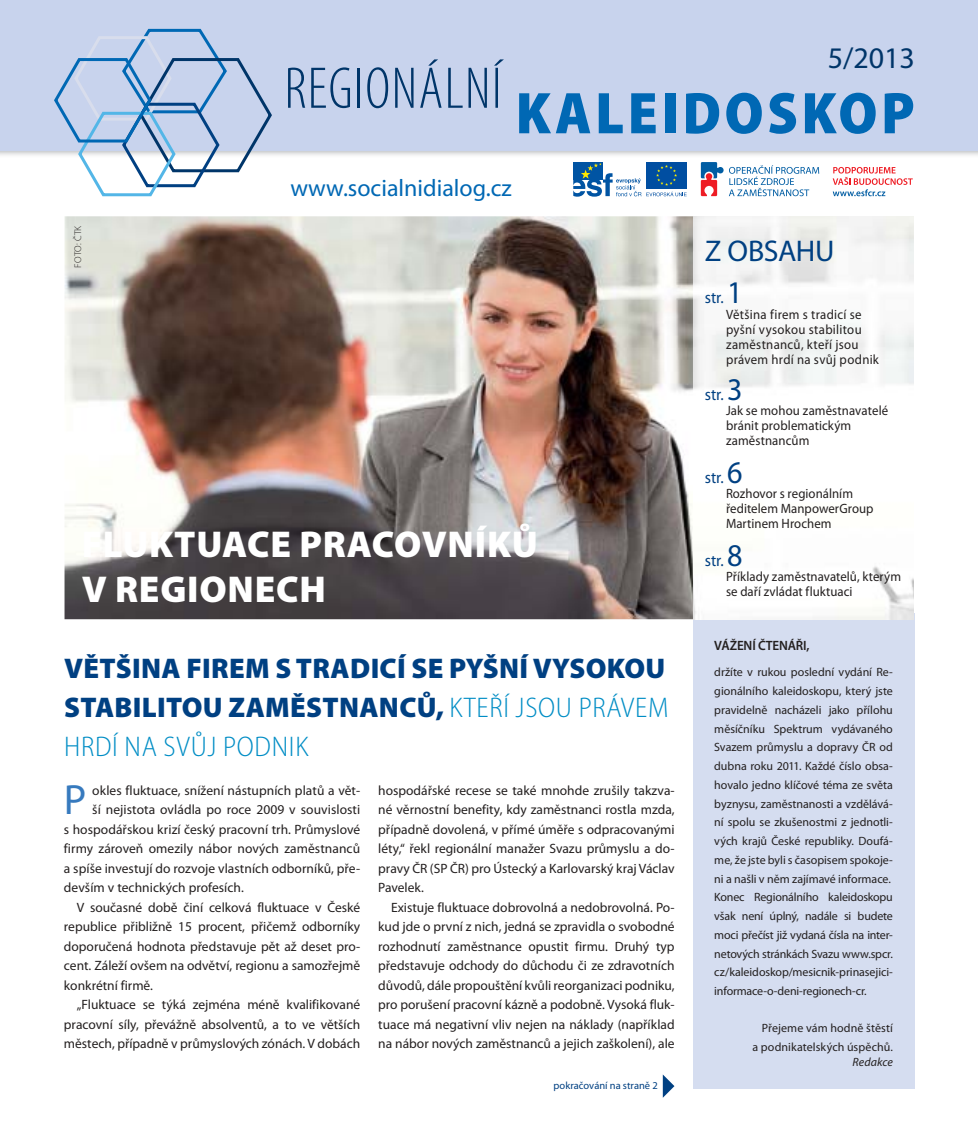
<style>
.page{position:relative;width:978px;height:1148px;background:#fff}
.page>*{position:absolute;margin:0;border:0;box-sizing:border-box;transform-origin:0 0}
.t1{font:900 semi-condensed 59.25px "Myriad Pro";letter-spacing:.06em;color:#0068b4}
.t2{font:42.45px "Myriad Pro";color:#377abe}
.t3{font:900 37.5px/45px "Myriad Pro";letter-spacing:.02em;color:#fff}
.t4{font:30px "Myriad Pro";letter-spacing:-.015em;color:#004082}
.t5{font:30px "Myriad Pro";color:#003569}
.t6{font:900 28.5px/39px "Myriad Pro";letter-spacing:.01em;color:#004082;text-align:justify}
.t7{font:24px "Myriad Pro";color:#0068b4}
.t8{font:16.65px "Myriad Pro";color:#004082;scale:.95 1}
.t9{font:13.5px/19.5px "Myriad Pro";color:#231f1f;text-align:justify}
.t10{font:13.5px/15px "Myriad Pro";color:#231f1f;scale:.95 1}
.t11{font:13.5px/15px "Myriad Pro";letter-spacing:.025em;color:#231f1f;scale:.95 1}
.t12{font:600 13.5px "Myriad Pro";letter-spacing:-.01em;color:#231f1f}
.t13{font:12px/18.8px "Myriad Pro";letter-spacing:-.005em;color:#231f1f}
.t14{font:italic 12px "Myriad Pro";letter-spacing:.005em;color:#231f1f}
.t15{font:10.5px "Myriad Pro";color:#004082}
.t16{font:300 9.75px "Myriad Pro";color:#231f1f}
.s1{font-weight:300;font-stretch:semi-condensed;color:#008dc5}
.s2{font-size:31.65px}
</style>
<div class="page">
<div style="left:0;top:0;width:978px;height:151px;background:#c8d3ed"></div>
<svg style="left:52px;top:28px;width:222px;height:169px"></svg>
<svg style="left:701px;top:162px;width:118px;height:34px"></svg>
<div style="left:646px;top:162px;width:41px;height:27px;background:#004ea1"></div>
<svg style="left:833px;top:167px;width:80px;height:29px"></svg>
<div style="left:573px;top:162px;width:30px;height:17px;background:#0054a3"></div>
<svg style="left:573px;top:163px;width:114px;height:34px"></svg>
<div style="left:693px;top:613px;width:221px;height:476px;background:#d5ddf0"></div>
<svg style="left:663px;top:1074px;width:11px;height:23px"></svg>
<img style="left:65px;top:216px;width:628px;height:403px">
<img style="left:693px;top:216px;width:220px;height:403px">
<h3 class="t5" style="left:828px;top:46px;width:89px">5/2013</h3>
<h1 class="t1" style="left:284px;top:91px;width:632px"><sup>REGIONÁLNÍ</sup> KALEIDOSKOP</h1>
<p class="t16" style="left:74px;top:268px;width:44px;rotate:-90deg">FOTO: ČTK</p>
<h3 class="t7" style="left:290px;top:179px;width:223px">www.socialnidialog.cz</h3>
<h3 class="t3" style="left:82px;top:525px;width:458px">FLUKTUACE PRACOVNÍKŮ<br>V REGIONECH</h3>
<h3 class="t6" style="left:64px;top:651px;width:606px">VĚTŠINA FIREM S TRADICÍ SE PYŠNÍ VYSOKOU STABILITOU ZAMĚSTNANCŮ, <span class="s1">KTEŘÍ JSOU PRÁVEM HRDÍ NA SVŮJ PODNIK</span></h3>
<h2 class="t2" style="left:64px;top:784px;width:24px">P</h2>
<p class="t9" style="left:92px;top:781px;width:270px">okles fluktuace, snížení nástupních platů a vět-</p>
<p class="t9" style="left:92px;top:801px;width:269px">ší nejistota ovládla po roce 2009 v souvislosti</p>
<p class="t9" style="left:64px;top:820px;width:298px">s hospodářskou krizí český pracovní trh. Průmyslové</p>
<p class="t9" style="left:64px;top:840px;width:298px">firmy zároveň omezily nábor nových zaměstnanců</p>
<p class="t9" style="left:64px;top:859px;width:298px">a spíše investují do rozvoje vlastních odborníků, pře-</p>
<p class="t9" style="left:64px;top:879px;width:182px">devším v technických profesích.</p>
<p class="t9" style="left:77px;top:898px;width:285px">V současné době činí celková fluktuace v České</p>
<p class="t9" style="left:64px;top:918px;width:298px">republice přibližně 15 procent, přičemž odborníky</p>
<p class="t9" style="left:64px;top:937px;width:298px">doporučená hodnota představuje pět až deset pro-</p>
<p class="t9" style="left:64px;top:957px;width:298px">cent. Záleží ovšem na odvětví, regionu a samozřejmě</p>
<p class="t9" style="left:64px;top:976px;width:91px">konkrétní firmě.</p>
<p class="t9" style="left:77px;top:996px;width:285px">„Fluktuace se týká zejména méně kvalifikované</p>
<p class="t9" style="left:64px;top:1015px;width:298px">pracovní síly, převážně absolventů, a to ve větších</p>
<p class="t9" style="left:64px;top:1035px;width:298px">městech, případně v průmyslových zónách. V dobách</p>
<p class="t9" style="left:378px;top:781px;width:298px">hospodářské recese se také mnohde zrušily takzva&shy;né věrnostní benefity, kdy zaměstnanci rostla mzda, případně dovolená, v přímé úměře s odpracovanými léty,“ řekl regionální manažer Svazu průmyslu a do&shy;pravy ČR (SP ČR) pro Ústecký a Karlovarský kraj Václav Pavelek.</p>
<p class="t9" style="left:378px;top:898px;width:298px;text-indent:13px">Existuje fluktuace dobrovolná a nedobrovolná. Po&shy;kud jde o první z nich, jedná se zpravidla o svobodné rozhodnutí zaměstnance opustit firmu. Druhý typ představuje odchody do důchodu či ze zdravotních důvodů, dále propouštění kvůli reorganizaci podniku, pro porušení pracovní kázně a podobně. Vysoká fluk&shy;tuace má negativní vliv nejen na náklady (například na nábor nových zaměstnanců a jejich zaškolení), ale</p>
<p class="t15" style="left:554px;top:1081px;width:106px">pokračování na straně 2</p>
<h3 class="t4" style="left:705px;top:240px;width:131px">Z OBSAHU</h3>
<p class="t8" style="left:705px;top:292px;width:41px">str. <span class="s2">1</span></p>
<p class="t11" style="left:726px;top:308px;width:163px">Většina firem s tradicí se pyšní vysokou stabilitou zaměstnanců, kteří jsou právem hrdí na svůj podnik</p>
<p class="t8" style="left:705px;top:388px;width:41px">str. <span class="s2">3</span></p>
<p class="t10" style="left:726px;top:404px;width:172px">Jak se mohou zaměstnavatelé bránit problematickým zaměstnancům</p>
<p class="t8" style="left:705px;top:471px;width:41px">str. <span class="s2">6</span></p>
<p class="t10" style="left:726px;top:487px;width:157px">Rozhovor s regionálním ředitelem ManpowerGroup<br>Martinem Hrochem</p>
<p class="t8" style="left:705px;top:554px;width:41px">str. <span class="s2">8</span></p>
<p class="t10" style="left:726px;top:570px;width:186px">Příklady zaměstnavatelů, kterým se daří zvládat fluktuaci</p>
<p class="t12" style="left:714px;top:640px;width:97px">VÁŽENÍ ČTENÁŘI,</p>
<p class="t13" style="left:714px;top:664px;width:180px">držíte v rukou poslední vydání Re&shy;gionálního kaleidoskopu, který jste pravidelně nacházeli jako přílohu měsíčníku Spektrum vydávaného Svazem průmyslu a dopravy ČR od dubna roku 2011. Každé číslo obsa&shy;hovalo jedno klíčové téma ze světa byznysu, zaměstnanosti a vzdělává&shy;ní spolu se zkušenostmi z jednotli&shy;vých krajů České republiky. Doufá&shy;me, že jste byli s časopisem spokoje&shy;ni a našli v něm zajímavé informace.<br>Konec Regionálního kaleidoskopu však není úplný, nadále si budete moci přečíst již vydaná čísla na inter&shy;netových stránkách Svazu www.spcr. cz/kaleidoskop/mesicnik-prinasejici&shy;informace-o-deni-regionech-cr.</p>
<p class="t13" style="left:753px;top:1019px;width:142px;text-align:right">Přejeme vám hodně štěstí<br>a podnikatelských úspěchů.</p>
<p class="t14" style="left:852px;top:1057px;width:42px">Redakce</p>
</div>
